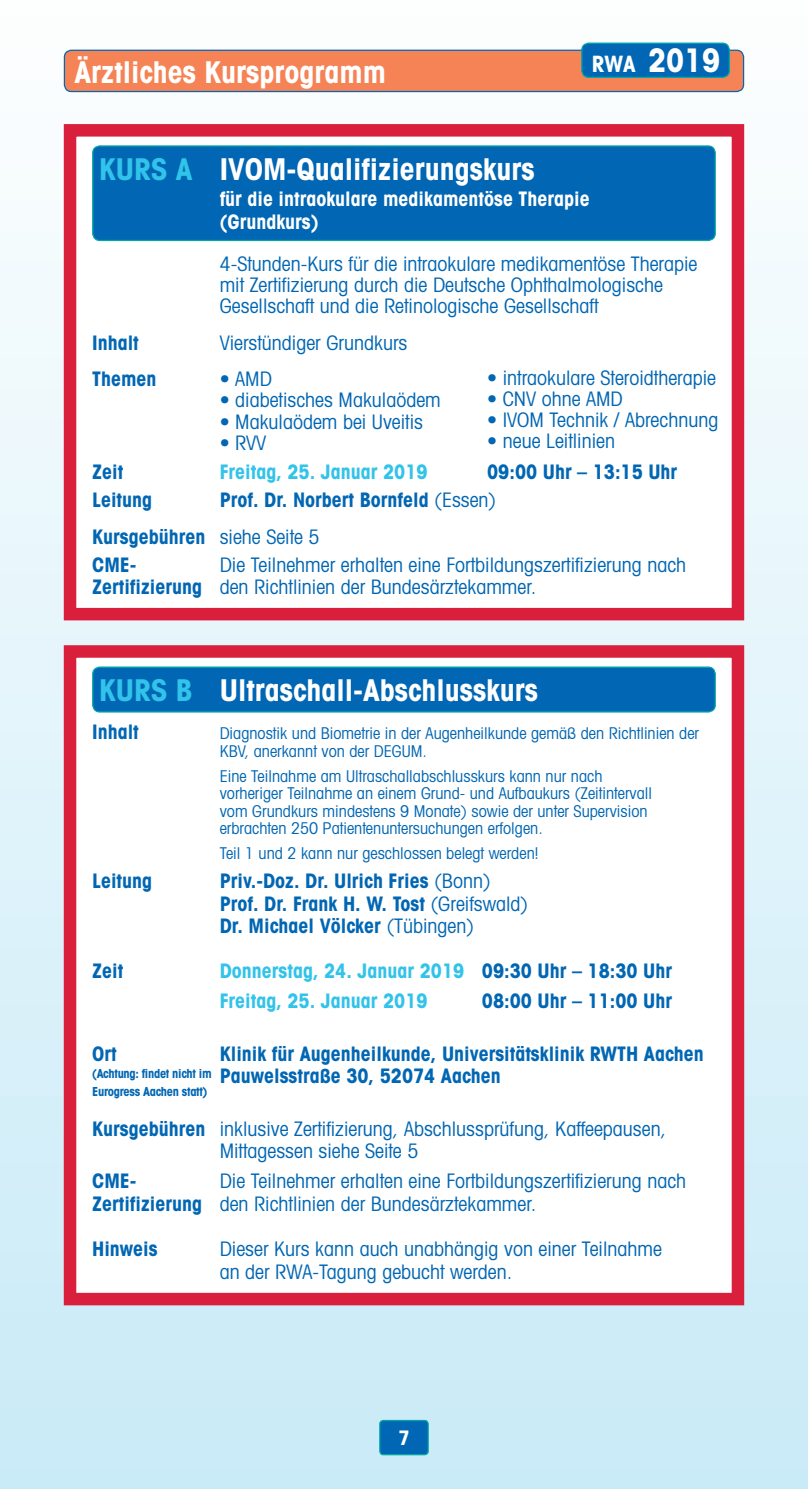
<style>
.page{position:relative;width:808px;height:1489px;background:#fff}
.page>*{position:absolute;margin:0;border:0;box-sizing:border-box;transform-origin:0 0}
.t1{font:700 condensed 32.5px "Avant Garde";color:#fff}
.t2{font:700 condensed 30px "Avant Garde";color:#fff}
.t3{font:condensed 20px/22.5px "Avant Garde";color:#0166b3}
.t4{font:700 condensed 20px/22.5px "Avant Garde";color:#0166b3}
.t5{font:700 condensed 20px/30px "Avant Garde";color:#31c3e9}
.t6{font:700 condensed 20px/22.5px "Avant Garde";color:#fff}
.t7{font:condensed 16.25px/17.5px "Avant Garde";color:#0166b3}
.t8{font:700 condensed 12.5px "Avant Garde";letter-spacing:-.025em;color:#0166b3}
.s1{font-size:22.5px}
.s2{color:#31c3e9}
.s3{font-weight:400}
.s4{font-weight:700}
.s5{color:#0166b3}
</style>
<div class="page">
<div style="left:0;top:0;width:808px;height:1488px;background:linear-gradient(to bottom,#fdfdfd,#c8eaf7)"></div>
<div style="left:64px;top:645px;width:680px;height:660px;background:#fff;border:12px solid #da1f3d"></div>
<div style="left:93px;top:667px;width:622px;height:45px;background:#0166b3;border-radius:7px"></div>
<div style="left:92px;top:666px;width:624px;height:46px;border:1px solid #00a9a5;border-radius:7px"></div>
<div style="left:380px;top:1420px;width:48px;height:34px;background:#0166b3;border-radius:4px"></div>
<div style="left:379px;top:1419px;width:50px;height:36px;border:1px solid #00a9a5;border-radius:4px"></div>
<div style="left:64px;top:50px;width:679px;height:42px;background:#f58355;border-radius:7px"></div>
<div style="left:64px;top:50px;width:680px;height:42px;border:1px solid #0166b3;border-radius:7px"></div>
<div style="left:582px;top:43px;width:147px;height:34px;background:#0166b3;border-radius:7px"></div>
<div style="left:581px;top:43px;width:149px;height:35px;border:1px solid #00a9a5;border-radius:7px"></div>
<div style="left:64px;top:124px;width:680px;height:496px;background:#fff;border:12px solid #da1f3d"></div>
<div style="left:93px;top:146px;width:622px;height:94px;background:#0166b3;border-radius:7px"></div>
<div style="left:92px;top:145px;width:624px;height:96px;border:1px solid #00a9a5;border-radius:7px"></div>
<h2 class="t2" style="left:74px;top:53px;width:313px">Ärztliches Kursprogramm</h2>
<h1 class="t1" style="left:592px;top:40px;width:130px"><span class="s1">RWA</span> 2019</h1>
<h2 class="t2" style="left:99px;top:150px;width:437px"><span class="s2">KURS A</span> IVOM-Qualifizierungskurs</h2>
<p class="t6" style="left:220px;top:187px;width:371px">für die intraokulare medikamentöse Therapie (Grundkurs)</p>
<p class="t3" style="left:220px;top:253px;width:479px;line-height:21.2px">4-Stunden-Kurs für die intraokulare medikamentöse Therapie mit Zertifizierung durch die Deutsche Ophthalmologische<br>Gesellschaft und die Retinologische Gesellschaft</p>
<p class="t4" style="left:92px;top:331px;width:48px">Inhalt</p>
<p class="t3" style="left:220px;top:331px;width:189px">Vierstündiger Grundkurs</p>
<p class="t4" style="left:92px;top:367px;width:66px">Themen</p>
<p class="t3" style="left:220px;top:367px;width:54px">• AMD</p>
<p class="t3" style="left:220px;top:388px;width:223px">• diabetisches Makulaödem</p>
<p class="t3" style="left:220px;top:409px;width:205px">• Makulaödem bei Uveitis</p>
<p class="t3" style="left:220px;top:431px;width:48px">• RVV</p>
<p class="t4" style="left:92px;top:459px;width:33px">Zeit</p>
<p class="t5" style="left:220px;top:456px;width:209px">Freitag, 25. Januar 2019</p>
<p class="t4" style="left:487px;top:459px;width:192px">09:00 Uhr – 13:15 Uhr</p>
<p class="t4" style="left:92px;top:488px;width:61px">Leitung</p>
<p class="t3" style="left:487px;top:366px;width:230px">• intraokulare Steroidtherapie</p>
<p class="t3" style="left:487px;top:387px;width:137px">• CNV ohne AMD</p>
<p class="t3" style="left:487px;top:408px;width:233px">• IVOM Technik / Abrechnung</p>
<p class="t3" style="left:487px;top:429px;width:129px">• neue Leitlinien</p>
<p class="t4" style="left:92px;top:481px;width:406px;line-height:36.2px;text-indent:128px">Prof. Dr. Norbert Bornfeld <span class="s3">(Essen)<br></span>Kursgebühren <span class="s3">siehe Seite 5</span></p>
<p class="t4" style="left:92px;top:553px;width:46px">CME-</p>
<p class="t3" style="left:92px;top:554px;width:596px;line-height:21.2px;text-indent:128px">Die Teilnehmer erhalten eine Fortbildungszertifizierung nach<br><span class="s4">Zertifizierung</span> den Richtlinien der Bundesärztekammer.</p>
<h2 class="t2" style="left:99px;top:671px;width:440px"><span class="s2">KURS B</span> Ultraschall-Abschlusskurs</h2>
<p class="t4" style="left:92px;top:720px;width:48px">Inhalt</p>
<p class="t7" style="left:220px;top:724px;width:481px">Diagnostik und Biometrie in der Augenheilkunde gemäß den Richtlinien der<br>KBV, anerkannt von der DEGUM.</p>
<p class="t7" style="left:220px;top:766px;width:434px">Eine Teilnahme am Ultraschallabschlusskurs kann nur nach vorheriger Teilnahme an einem Grund- und Aufbaukurs (Zeitintervall vom Grundkurs mindestens 9 Monate) sowie der unter Supervision erbrachten 250 Patientenuntersuchungen erfolgen.</p>
<p class="t7" style="left:220px;top:843px;width:320px">Teil 1 und 2 kann nur geschlossen belegt werden!</p>
<p class="t4" style="left:92px;top:869px;width:61px">Leitung</p>
<p class="t4" style="left:220px;top:869px;width:310px">Priv.-Doz. Dr. Ulrich Fries <span class="s3">(Bonn)<br></span>Prof. Dr. Frank H. W. Tost <span class="s3">(Greifswald)<br></span>Dr. Michael Völcker <span class="s3">(Tübingen)</span></p>
<p class="t4" style="left:92px;top:959px;width:33px">Zeit</p>
<p class="t5" style="left:220px;top:955px;width:454px">Donnerstag, 24. Januar 2019 <span class="s5">09:30 Uhr – 18:30 Uhr<br></span>Freitag, 25. Januar 2019</p>
<p class="t4" style="left:482px;top:989px;width:192px">08:00 Uhr – 11:00 Uhr</p>
<p class="t4" style="left:92px;top:1041px;width:613px;text-indent:128px">Klinik für Augenheilkunde, Universitätsklinik RWTH Aachen <sup>(Achtung:</sup> <sup>findet</sup> <sup>nicht</sup> <sup>im</sup> Pauwelsstraße 30, 52074 Aachen</p>
<p class="t8" style="left:92px;top:1083px;width:117px">Eurogress Aachen statt)</p>
<p class="t3" style="left:220px;top:1116px;width:448px;text-indent:-128px"><span class="s4">Kursgebühren</span> inklusive Zertifizierung, Abschlussprüfung, Kaffeepausen,<br>Mittagessen siehe Seite 5</p>
<p class="t4" style="left:92px;top:1169px;width:46px">CME-</p>
<p class="t4" style="left:92px;top:1041px;width:26px">Ort</p>
<p class="t3" style="left:92px;top:1169px;width:596px;text-indent:128px">Die Teilnehmer erhalten eine Fortbildungszertifizierung nach<br><span class="s4">Zertifizierung</span> den Richtlinien der Bundesärztekammer.</p>
<p class="t4" style="left:92px;top:1236px;width:67px">Hinweis</p>
<p class="t3" style="left:220px;top:1236px;width:444px">Dieser Kurs kann auch unabhängig von einer Teilnahme an der RWA-Tagung gebucht werden.</p>
<p class="t6" style="left:398px;top:1425px;width:13px">7</p>
</div>
